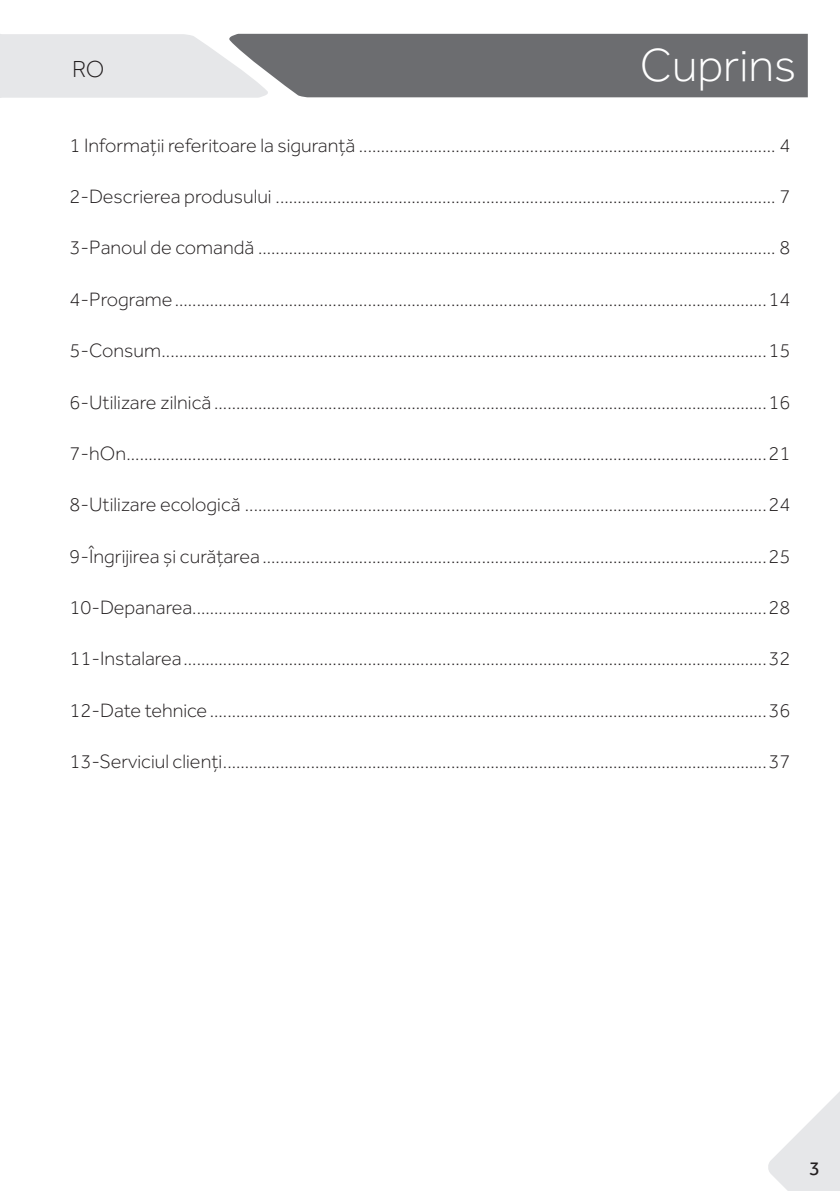
<style>
.page{position:relative;width:840px;height:1191px;background:#fff}
.page>*{position:absolute;margin:0;border:0;box-sizing:border-box;transform-origin:0 0}
.t1{font:300 48px "Effra";color:#fff}
.t2{font:300 24px "Effra";color:#231f20}
.Inhalt{font:300 20px "Effra";color:#231f20}
.t3{font:20px "Effra";color:#231f20}
</style>
<div class="page">
<svg style="left:768px;top:1092px;width:71px;height:99px"></svg>
<svg style="left:0;top:34px;width:807px;height:64px;background:#d1d1d3"></svg>
<div style="left:302px;top:34px;width:493px;height:62px;background:#6c6d70"></div>
<p class="t2" style="left:72px;top:55px;width:34px">RO</p>
<p class="t1" style="left:639px;top:38px;width:158px">Cuprins</p>
<p class="Inhalt" style="left:69px;top:134px;width:722px">1 Informații referitoare la siguranță ............................................................................................... 4</p>
<p class="Inhalt" style="left:69px;top:185px;width:722px">2-Descrierea produsului .................................................................................................................. 7</p>
<p class="Inhalt" style="left:69px;top:236px;width:722px">3-Panoul de comandă ...................................................................................................................... 8</p>
<p class="Inhalt" style="left:69px;top:288px;width:722px">4-Programe.......................................................................................................................................14</p>
<p class="Inhalt" style="left:69px;top:339px;width:722px">5-Consum..........................................................................................................................................15</p>
<p class="Inhalt" style="left:69px;top:390px;width:722px">6-Utilizare zilnică ..............................................................................................................................16</p>
<p class="Inhalt" style="left:69px;top:442px;width:722px">7-hOn..................................................................................................................................................21</p>
<p class="Inhalt" style="left:69px;top:493px;width:722px">8-Utilizare ecologică .......................................................................................................................24</p>
<p class="Inhalt" style="left:69px;top:544px;width:722px">9-Îngrijirea și curățarea...................................................................................................................25</p>
<p class="Inhalt" style="left:69px;top:596px;width:722px">10-Depanarea...................................................................................................................................28</p>
<p class="Inhalt" style="left:69px;top:647px;width:722px">11-Instalarea.....................................................................................................................................32</p>
<p class="Inhalt" style="left:69px;top:698px;width:722px">12-Date tehnice...............................................................................................................................36</p>
<p class="Inhalt" style="left:69px;top:750px;width:722px">13-Serviciul clienți............................................................................................................................37</p>
<p class="t3" style="left:808px;top:1156px;width:12px">3</p>
</div>
